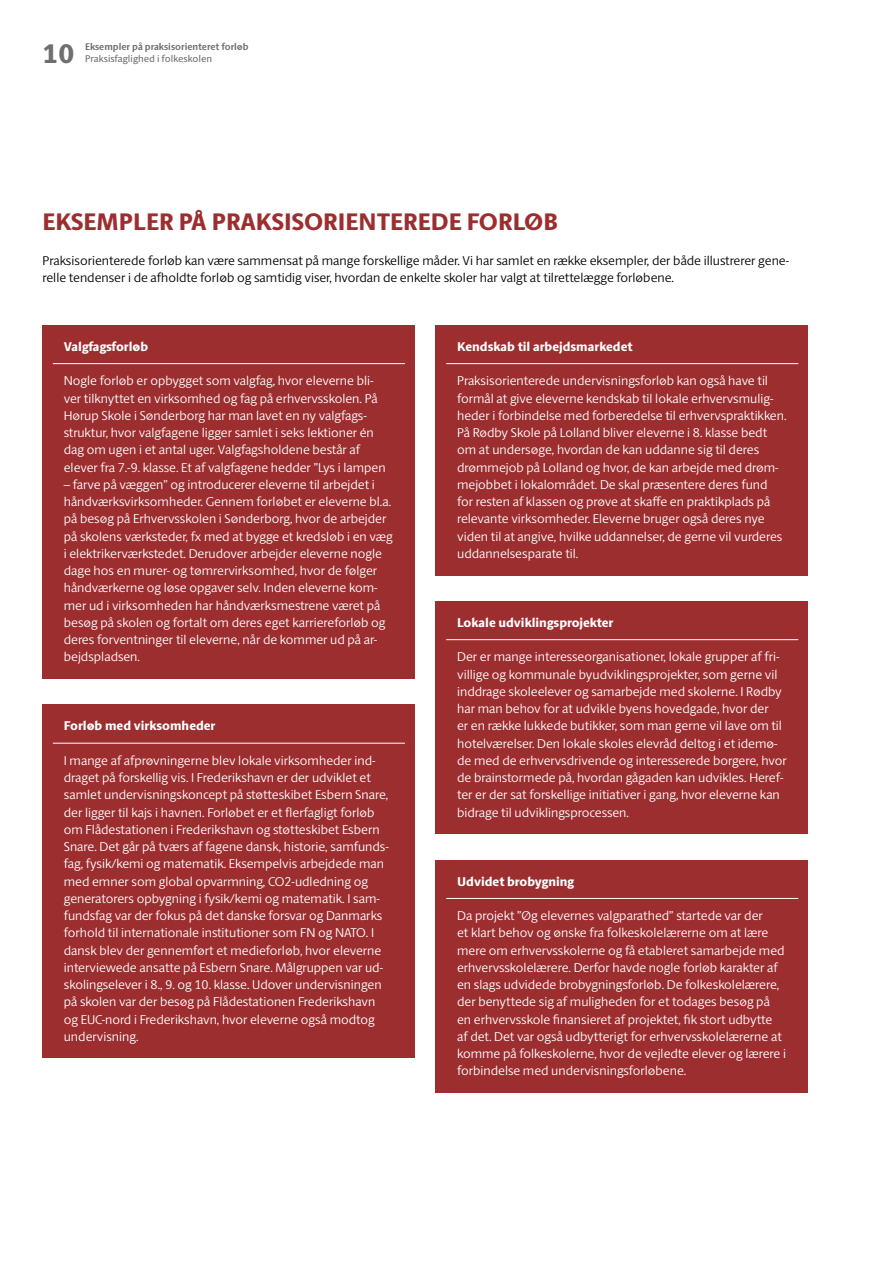
<style>
.page{position:relative;width:893px;height:1263px;background:#fff}
.page>*{position:absolute;margin:0;border:0;box-sizing:border-box;transform-origin:0 0}
.t1{font:800 27px "ID Sans";color:#6f6f6f}
.t2{font:800 24px "ID Sans";color:#9c2e30}
.t3{font:300 12.75px/17.2px "ID Sans";color:#fff}
.t4{font:300 12.75px/17.2px "ID Sans";color:#000}
.t5{font:800 12.75px "ID Sans";color:#fff}
.t6{font:700 9.75px "ID Sans";color:#6f6f6f}
.t7{font:9.75px "ID Sans";color:#6f6f6f}
</style>
<div class="page">
<div style="left:43px;top:325px;width:372px;height:354px;background:#9c2e30"></div>
<hr style="left:53px;top:363px;width:352px;height:1px;background:#fff">
<div style="left:43px;top:705px;width:372px;height:353px;background:#9c2e30"></div>
<hr style="left:53px;top:743px;width:352px;height:1px;background:#fff">
<div style="left:436px;top:325px;width:372px;height:250px;background:#9c2e30"></div>
<hr style="left:446px;top:363px;width:352px;height:1px;background:#fff">
<div style="left:436px;top:601px;width:372px;height:233px;background:#9c2e30"></div>
<hr style="left:446px;top:639px;width:352px;height:1px;background:#fff">
<div style="left:436px;top:860px;width:372px;height:233px;background:#9c2e30"></div>
<hr style="left:446px;top:898px;width:352px;height:1px;background:#fff">
<h1 class="t1" style="left:43px;top:37px;width:33px">10</h1>
<p class="t6" style="left:85px;top:41px;width:165px">Eksempler på praksisorienteret forløb</p>
<p class="t7" style="left:85px;top:53px;width:129px">Praksisfaglighed i folkeskolen</p>
<h2 class="t2" style="left:43px;top:207px;width:517px">EKSEMPLER PÅ PRAKSISORIENTEREDE FORLØB</h2>
<p class="t4" style="left:43px;top:251px;width:748px">Praksisorienterede forløb kan være sammensat på mange forskellige måder. Vi har samlet en række eksempler, der både illustrerer gene&shy;relle tendenser i de afholdte forløb og samtidig viser, hvordan de enkelte skoler har valgt at tilrettelægge forløbene.</p>
<p class="t5" style="left:64px;top:339px;width:86px">Valgfagsforløb</p>
<p class="t3" style="left:64px;top:372px;width:323px">Nogle forløb er opbygget som valgfag, hvor eleverne bli&shy;ver tilknyttet en virksomhed og fag på erhvervsskolen. På Hørup Skole i Sønderborg har man lavet en ny valgfags&shy;struktur, hvor valgfagene ligger samlet i seks lektioner én dag om ugen i et antal uger. Valgfagsholdene består af elever fra 7.-9. klasse. Et af valgfagene hedder ”Lys i lampen</p>
<p class="t3" style="left:64px;top:476px;width:331px">– farve på væggen” og introducerer eleverne til arbejdet i håndværksvirksomheder. Gennem forløbet er eleverne bl.a. på besøg på Erhvervsskolen i Sønderborg, hvor de arbejder på skolens værksteder, fx med at bygge et kredsløb i en væg i elektrikerværkstedet. Derudover arbejder eleverne nogle dage hos en murer- og tømrervirksomhed, hvor de følger håndværkerne og løse opgaver selv. Inden eleverne kom&shy;mer ud i virksomheden har håndværksmestrene været på besøg på skolen og fortalt om deres eget karriereforløb og deres forventninger til eleverne, når de kommer ud på ar&shy;bejdspladsen.</p>
<p class="t5" style="left:64px;top:718px;width:153px">Forløb med virksomheder</p>
<p class="t3" style="left:64px;top:752px;width:327px">I mange af afprøvningerne blev lokale virksomheder ind&shy;draget på forskellig vis. I Frederikshavn er der udviklet et samlet undervisningskoncept på støtteskibet Esbern Snare, der ligger til kajs i havnen. Forløbet er et flerfagligt forløb om Flådestationen i Frederikshavn og støtteskibet Esbern Snare. Det går på tværs af fagene dansk, historie, samfunds&shy;fag, fysik/kemi og matematik. Eksempelvis arbejdede man med emner som global opvarmning, CO2-udledning og generatorers opbygning i fysik/kemi og matematik. I sam&shy;fundsfag var der fokus på det danske forsvar og Danmarks forhold til internationale institutioner som FN og NATO. I dansk blev der gennemført et medieforløb, hvor eleverne interviewede ansatte på Esbern Snare. Målgruppen var ud&shy;skolingselever i 8., 9. og 10. klasse. Udover undervisningen på skolen var der besøg på Flådestationen Frederikshavn og EUC-nord i Frederikshavn, hvor eleverne også modtog undervisning.</p>
<p class="t5" style="left:457px;top:339px;width:177px">Kendskab til arbejdsmarkedet</p>
<p class="t3" style="left:457px;top:372px;width:331px">Praksisorienterede undervisningsforløb kan også have til formål at give eleverne kendskab til lokale erhvervsmulig&shy;heder i forbindelse med forberedelse til erhvervspraktikken.<br>På Rødby Skole på Lolland bliver eleverne i 8. klasse bedt om at undersøge, hvordan de kan uddanne sig til deres drømmejob på Lolland og hvor, de kan arbejde med drøm&shy;mejobbet i lokalområdet. De skal præsentere deres fund for resten af klassen og prøve at skaffe en praktikplads på relevante virksomheder. Eleverne bruger også deres nye viden til at angive, hvilke uddannelser, de gerne vil vurderes uddannelsesparate til.</p>
<p class="t5" style="left:457px;top:615px;width:158px">Lokale udviklingsprojekter</p>
<p class="t3" style="left:457px;top:648px;width:331px">Der er mange interesseorganisationer, lokale grupper af fri&shy;villige og kommunale byudviklingsprojekter, som gerne vil inddrage skoleelever og samarbejde med skolerne. I Rødby har man behov for at udvikle byens hovedgade, hvor der<br>er en række lukkede butikker, som man gerne vil lave om til hotelværelser. Den lokale skoles elevråd deltog i et idemø&shy;de med de erhvervsdrivende og interesserede borgere, hvor de brainstormede på, hvordan gågaden kan udvikles. Heref&shy;ter er der sat forskellige initiativer i gang, hvor eleverne kan bidrage til udviklingsprocessen.</p>
<p class="t5" style="left:457px;top:873px;width:118px">Udvidet brobygning</p>
<p class="t3" style="left:457px;top:907px;width:330px">Da projekt ”Øg elevernes valgparathed” startede var der<br>et klart behov og ønske fra folkeskolelærerne om at lære mere om erhvervsskolerne og få etableret samarbejde med erhvervsskolelærere. Derfor havde nogle forløb karakter af en slags udvidede brobygningsforløb. De folkeskolelærere, der benyttede sig af muligheden for et todages besøg på en erhvervsskole finansieret af projektet, fik stort udbytte af det. Det var også udbytterigt for erhvervsskolelærerne at komme på folkeskolerne, hvor de vejledte elever og lærere i forbindelse med undervisningsforløbene.</p>
</div>
